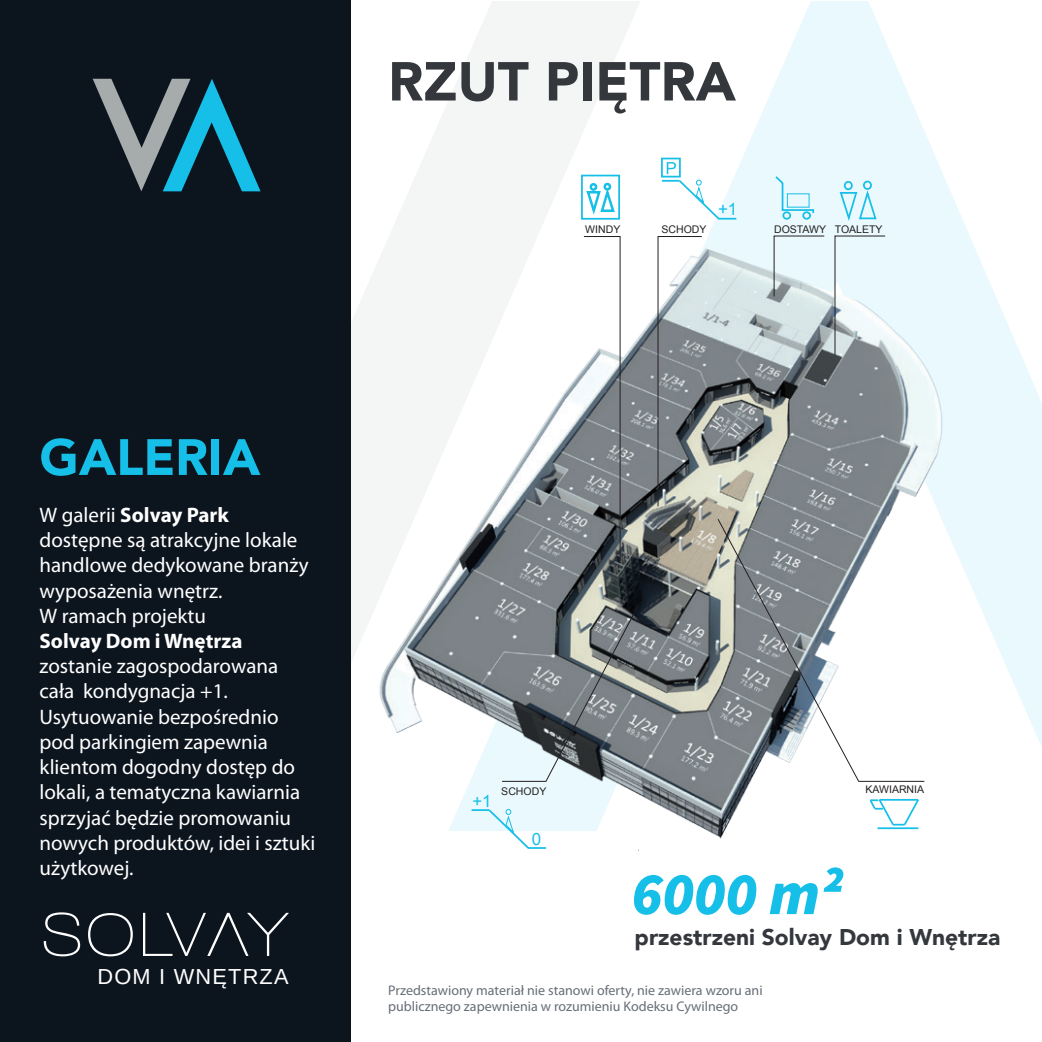
<style>
.page{position:relative;width:1042px;height:1042px;background:#fff}
.page>*{position:absolute;margin:0;border:0;box-sizing:border-box;transform-origin:0 0}
.t1{font:italic 900 60.55px "Source Sans Pro";color:#16bfe8}
.t2{font:900 54.25px "Avenir";color:#34373c}
.t3{font:900 50.57px "Avenir";color:#16bfe8}
.t4{font:900 22.75px "Avenir";color:#34373c}
.t5{font:21.7px "Arimo";letter-spacing:.055em;color:#fff}
.t6{font:21px/25.2px "Myriad Pro";color:#fff}
.t7{font:700 21px "Myriad Pro";color:#fff}
.t8{font:16.97px "Arial";color:#16bfe8}
.t9{font:16.8px "Arial";color:#16bfe8}
.t10{font:14px/16.8px "Myriad Pro";color:#686e77}
.t11{font:10.5px "Arial";color:#231f20}
.s1{font-weight:700}
</style>
<div class="page">
<svg style="left:350px;top:1px;width:98px;height:225px"></svg>
<svg style="left:448px;top:1px;width:594px;height:746px"></svg>
<div style="left:0;top:0;width:350px;height:1042px;background:#0c141e"></div>
<img style="left:350px;top:226px;width:641px;height:657px">
<div style="left:863px;top:181px;width:9px;height:9px;border:2px solid #16bfe8;border-radius:50%"></div>
<svg style="left:838px;top:191px;width:40px;height:29px"></svg>
<div style="left:844px;top:181px;width:9px;height:9px;border:2px solid #16bfe8;border-radius:50%"></div>
<svg style="left:471px;top:807px;width:77px;height:43px"></svg>
<hr style="left:877px;top:827px;width:41px;height:2px;background:#16bfe8">
<svg style="left:868px;top:797px;width:52px;height:30px"></svg>
<div style="left:603px;top:183px;width:8px;height:8px;border:2px solid #16bfe8;border-radius:50%"></div>
<svg style="left:585px;top:189px;width:31px;height:25px"></svg>
<div style="left:589px;top:183px;width:8px;height:8px;border:2px solid #16bfe8;border-radius:50%"></div>
<div style="left:581px;top:175px;width:39px;height:45px;border:2px solid #16bfe8"></div>
<div style="left:782px;top:211px;width:9px;height:9px;border:2px solid #16bfe8;border-radius:50%"></div>
<div style="left:802px;top:211px;width:9px;height:9px;border:2px solid #16bfe8;border-radius:50%"></div>
<svg style="left:773px;top:174px;width:42px;height:41px"></svg>
<div style="left:661px;top:158px;width:20px;height:19px;border:2px solid #16bfe8"></div>
<svg style="left:662px;top:162px;width:76px;height:58px"></svg>
<svg style="left:717px;top:518px;width:208px;height:264px"></svg>
<svg style="left:501px;top:603px;width:138px;height:179px"></svg>
<svg style="left:583px;top:236px;width:38px;height:325px"></svg>
<svg style="left:657px;top:236px;width:45px;height:271px"></svg>
<svg style="left:773px;top:235px;width:52px;height:62px"></svg>
<svg style="left:834px;top:235px;width:52px;height:121px"></svg>
<svg style="left:93px;top:79px;width:168px;height:112px"></svg>
<svg style="left:44px;top:912px;width:36px;height:44px"></svg>
<svg style="left:88px;top:913px;width:45px;height:43px"></svg>
<svg style="left:143px;top:913px;width:146px;height:43px"></svg>
<h2 class="t2" style="left:388px;top:35px;width:349px">RZUT PIĘTRA</h2>
<p class="t8" style="left:718px;top:198px;width:21px">+1</p>
<p class="t11" style="left:585px;top:222px;width:37px">WINDY</p>
<p class="t11" style="left:774px;top:222px;width:54px">DOSTAWY</p>
<p class="t11" style="left:661px;top:222px;width:47px">SCHODY</p>
<p class="t11" style="left:835px;top:222px;width:49px">TOALETY</p>
<h3 class="t3" style="left:39px;top:414px;width:222px">GALERIA</h3>
<p class="t6" style="left:39px;top:503px;width:271px">W galerii <span class="s1">Solvay Park </span>dostępne są atrakcyjne lokale handlowe dedykowane branży wyposażenia wnętrz.<br>W ramach projektu</p>
<p class="t7" style="left:39px;top:629px;width:204px">Solvay Dom i Wnętrza</p>
<p class="t6" style="left:39px;top:654px;width:277px">zostanie zagospodarowana cała kondygnacja +1.<br>Usytuowanie bezpośrednio pod parkingiem zapewnia klientom dogodny dostęp do lokali, a tematyczna kawiarnia sprzyjać będzie promowaniu nowych produktów, idei i sztuki użytkowej.</p>
<p class="t5" style="left:97px;top:962px;width:193px">DOM I WNĘTRZA</p>
<p class="t9" style="left:472px;top:790px;width:21px">+1</p>
<p class="t11" style="left:501px;top:784px;width:47px">SCHODY</p>
<p class="t11" style="left:865px;top:783px;width:60px">KAWIARNIA</p>
<p class="t8" style="left:532px;top:827px;width:11px">0</p>
<h1 class="t1" style="left:631px;top:852px;width:213px">6000 m2</h1>
<p class="t4" style="left:635px;top:917px;width:367px">przestrzeni Solvay Dom i Wnętrza</p>
<p class="t10" style="left:388px;top:981px;width:376px">Przedstawiony materiał nie stanowi oferty, nie zawiera wzoru ani publicznego zapewnienia w rozumieniu Kodeksu Cywilnego</p>
</div>
